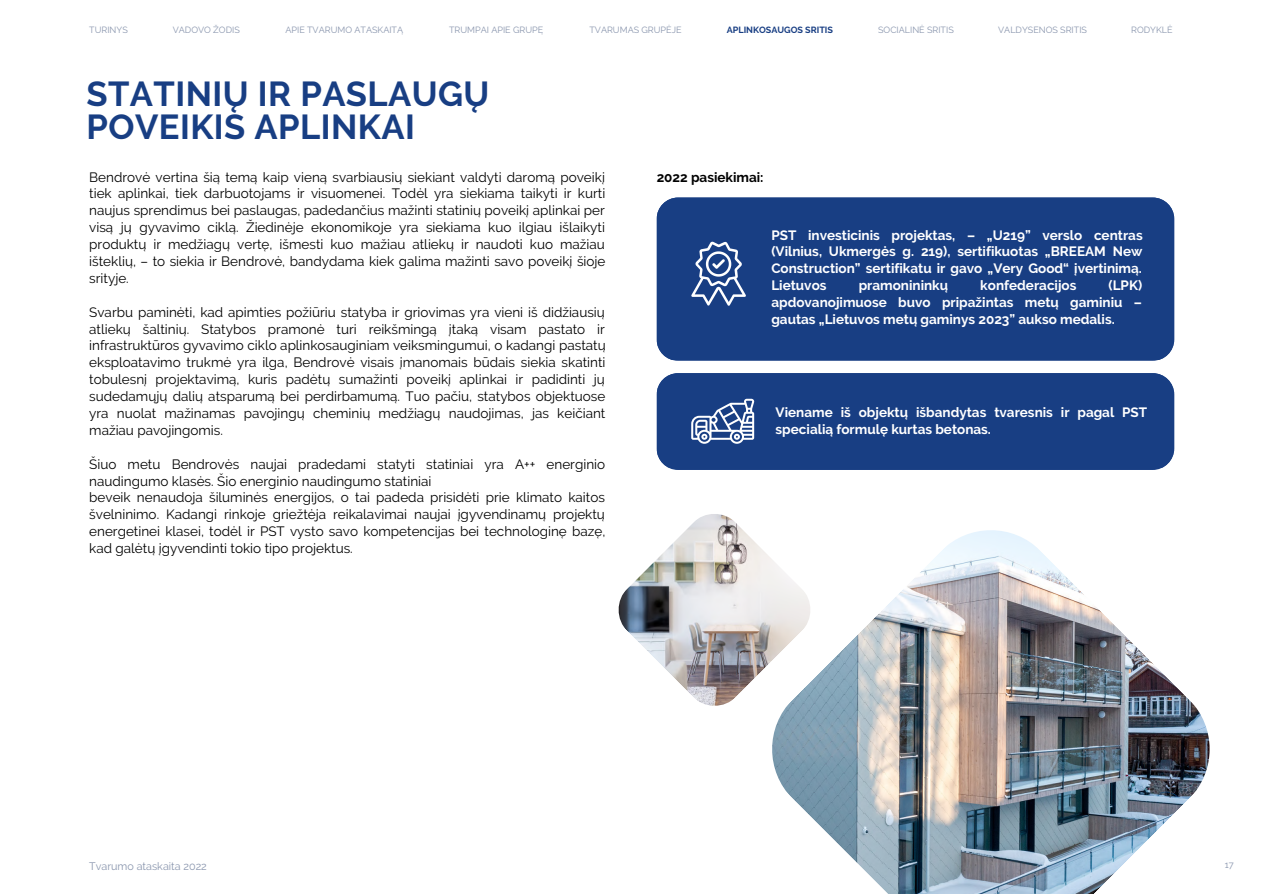
<style>
.page{position:relative;width:1263px;height:894px;background:#fff}
.page>*{position:absolute;margin:0;border:0;box-sizing:border-box;transform-origin:0 0}
.t1{font:700 34.5px/33.8px "Raleway";letter-spacing:.015em;color:#183e83}
.t2{font:13.5px/16.8px "Raleway";color:#000;text-align:justify}
.t3{font:700 13.5px/16.8px "Raleway";color:#fff;text-align:justify}
.t4{font:700 13.5px "Raleway";color:#000}
.t5{font:10.8px "Raleway";color:#8a96ae}
.t6{font:9.3px "Raleway";color:#8a96ae}
.t7{font:9px "Raleway";color:#8a96ae}
.t8{font:700 9px "Raleway";color:#183e83}
</style>
<div class="page">
<div style="left:657px;top:197px;width:517px;height:163px;background:#183e83"></div>
<img style="left:772px;top:530px;width:438px;height:363px">
<div style="left:657px;top:373px;width:517px;height:97px;background:#183e83"></div>
<svg style="left:691px;top:241px;width:55px;height:64px"></svg>
<svg style="left:691px;top:398px;width:63px;height:45px"></svg>
<img style="left:618px;top:514px;width:195px;height:191px">
<p class="t7" style="left:89px;top:25px;width:40px">TURINYS</p>
<p class="t7" style="left:173px;top:25px;width:69px">VADOVO ŽODIS</p>
<p class="t7" style="left:285px;top:25px;width:119px">APIE TVARUMO ATASKAITĄ</p>
<p class="t7" style="left:449px;top:25px;width:96px">TRUMPAI APIE GRUPĘ</p>
<p class="t7" style="left:589px;top:25px;width:94px">TVARUMAS GRUPĖJE</p>
<p class="t8" style="left:727px;top:25px;width:108px">APLINKOSAUGOS SRITIS</p>
<p class="t7" style="left:878px;top:25px;width:77px">SOCIALINĖ SRITIS</p>
<p class="t7" style="left:998px;top:25px;width:90px">VALDYSENOS SRITIS</p>
<p class="t7" style="left:1131px;top:25px;width:43px">RODYKLĖ</p>
<h1 class="t1" style="left:87px;top:76px;width:404px">STATINIŲ IR PASLAUGŲ<br>POVEIKIS APLINKAI</h1>
<p class="t2" style="left:89px;top:168px;width:518px">Bendrovė vertina šią temą kaip vieną svarbiausių siekiant valdyti daromą poveikį tiek aplinkai, tiek darbuotojams ir visuomenei. Todėl yra siekiama taikyti ir kurti naujus sprendimus bei paslaugas, padedančius mažinti statinių poveikį aplinkai per visą jų gyvavimo ciklą. Žiedinėje ekonomikoje yra siekiama kuo ilgiau išlaikyti produktų ir medžiagų vertę, išmesti kuo mažiau atliekų ir naudoti kuo mažiau išteklių, – to siekia ir Bendrovė, bandydama kiek galima mažinti savo poveikį šioje srityje.</p>
<p class="t2" style="left:89px;top:303px;width:518px">Svarbu paminėti, kad apimties požiūriu statyba ir griovimas yra vieni iš didžiausių atliekų šaltinių. Statybos pramonė turi reikšmingą įtaką visam pastato ir infrastruktūros gyvavimo ciklo aplinkosauginiam veiksmingumui, o kadangi pastatų eksploatavimo trukmė yra ilga, Bendrovė visais įmanomais būdais siekia skatinti tobulesnį projektavimą, kuris padėtų sumažinti poveikį aplinkai ir padidinti jų sudedamųjų dalių atsparumą bei perdirbamumą. Tuo pačiu, statybos objektuose yra nuolat mažinamas pavojingų cheminių medžiagų naudojimas, jas keičiant mažiau pavojingomis.</p>
<p class="t2" style="left:89px;top:455px;width:518px;text-align:left">Šiuo metu Bendrovės naujai pradedami statyti statiniai yra A++ energinio naudingumo klasės. Šio energinio naudingumo statiniai<br>beveik nenaudoja šiluminės energijos, o tai padeda prisidėti prie klimato kaitos švelninimo. Kadangi rinkoje griežtėja reikalavimai naujai įgyvendinamų projektų energetinei klasei, todėl ir PST vysto savo kompetencijas bei technologinę bazę, kad galėtų įgyvendinti tokio tipo projektus.</p>
<p class="t4" style="left:657px;top:169px;width:108px">2022 pasiekimai:</p>
<p class="t3" style="left:771px;top:226px;width:373px">PST investicinis projektas, – „U219” verslo centras (Vilnius, Ukmergės g. 219), sertifikuotas „BREEAM New Construction” sertifikatu ir gavo „Very Good“ įvertinimą.<br>Lietuvos</p>
<p class="t3" style="left:771px;top:277px;width:372px;text-indent:337px">(LPK) apdovanojimuose buvo pripažintas metų gaminiu – gautas „Lietuvos metų gaminys 2023” aukso medalis.</p>
<p class="t3" style="left:859px;top:277px;width:91px">pramonininkų</p>
<p class="t3" style="left:980px;top:277px;width:98px">konfederacijos</p>
<p class="t3" style="left:776px;top:403px;width:373px">Viename iš objektų išbandytas tvaresnis ir pagal PST specialią formulę kurtas betonas.</p>
<p class="t5" style="left:89px;top:859px;width:119px">Tvarumo ataskaita 2022</p>
<p class="t6" style="left:1225px;top:859px;width:10px">17</p>
</div>
